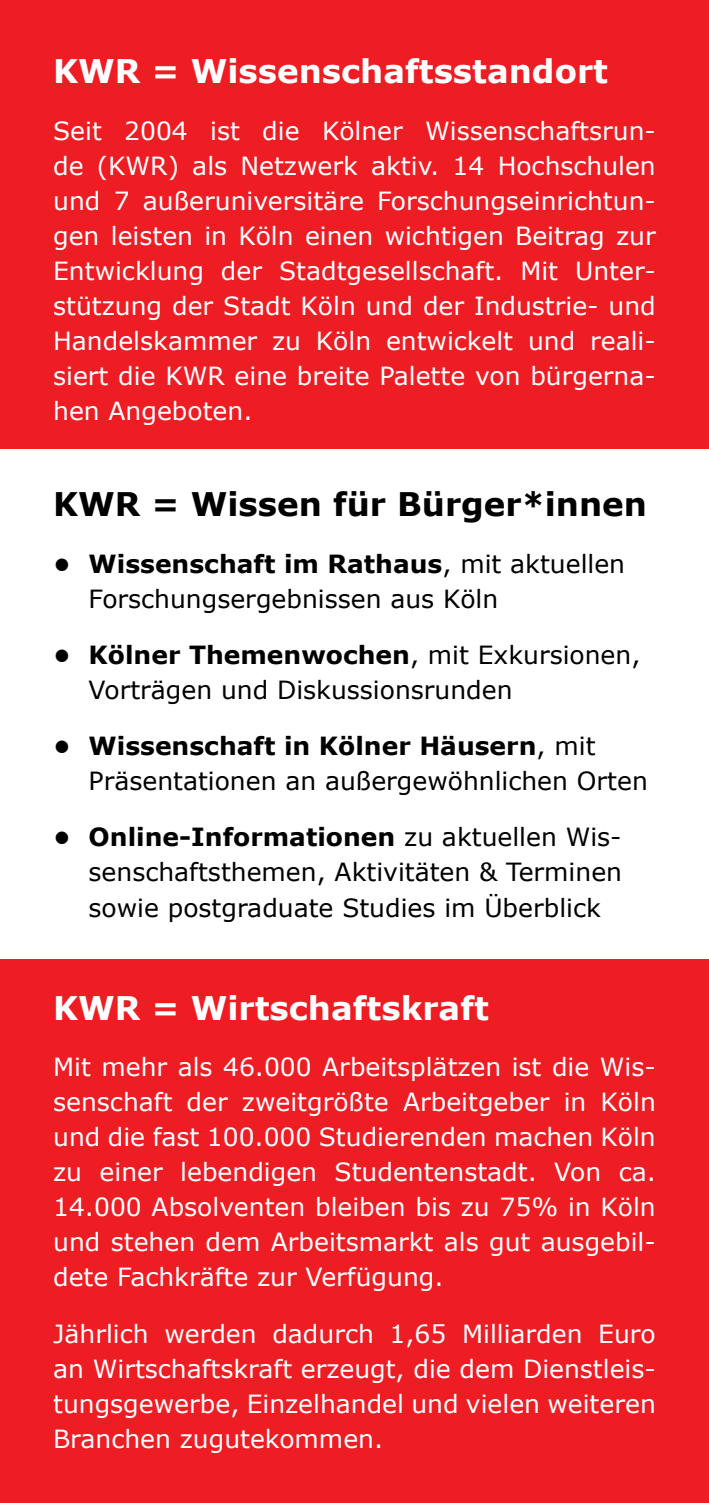
<style>
.page{position:relative;width:709px;height:1503px;background:#fff}
.page>*{position:absolute;margin:0;border:0;box-sizing:border-box;transform-origin:0 0}
.t1{font:700 32.5px "Verdana";color:#fff}
.t2{font:700 32.5px "Verdana";color:#000}
.t3{font:25px/35px "Verdana";color:#fff;text-align:justify}
.t4{font:25px/35px "Verdana";color:#000}
.s1{font-weight:700}
</style>
<div class="page">
<div style="left:0;top:959px;width:709px;height:543px;background:#ee1d23"></div>
<div style="left:0;top:0;width:709px;height:449px;background:#ee1d23"></div>
<h1 class="t1" style="left:53px;top:49px;width:556px">KWR = Wissenschaftsstandort</h1>
<p class="t3" style="left:53px;top:113px;width:604px">Seit 2004 ist die Kölner Wissenschaftsrun&shy;de (KWR) als Netzwerk aktiv. 14 Hochschulen und 7 außeruniversitäre Forschungseinrichtun&shy;gen leisten in Köln einen wichtigen Beitrag zur Entwicklung der Stadtgesellschaft. Mit Unter&shy;stützung der Stadt Köln und der Industrie- und Handelskammer zu Köln entwickelt und reali&shy;siert die KWR eine breite Palette von bürgerna&shy;hen Angeboten.</p>
<h1 class="t2" style="left:53px;top:481px;width:595px">KWR = Wissen für Bürger*innen</h1>
<p class="t4" style="left:89px;top:546px;width:538px;text-indent:-35px"><span class="s1">• Wissenschaft im Rathaus</span>, mit aktuellen<br>Forschungsergebnissen aus Köln</p>
<p class="t4" style="left:89px;top:637px;width:553px;text-indent:-35px"><span class="s1">• Kölner Themenwochen</span>, mit Exkursionen,<br>Vorträgen und Diskussionsrunden</p>
<p class="t4" style="left:89px;top:728px;width:560px;text-indent:-35px"><span class="s1">• Wissenschaft in Kölner Häusern</span>, mit<br>Präsentationen an außergewöhnlichen Orten</p>
<p class="t4" style="left:89px;top:819px;width:535px;text-align:justify;text-indent:-35px"><span class="s1">• Online-Informationen</span> zu aktuellen Wis&shy;senschaftsthemen, Aktivitäten &amp; Terminen sowie postgraduate Studies im Überblick</p>
<h1 class="t1" style="left:53px;top:985px;width:437px">KWR = Wirtschaftskraft</h1>
<p class="t3" style="left:53px;top:1049px;width:604px">Mit mehr als 46.000 Arbeitsplätzen ist die Wis&shy;senschaft der zweitgrößte Arbeitgeber in Köln und die fast 100.000 Studierenden machen Köln zu einer lebendigen Studentenstadt. Von ca.<br>14.000 Absolventen bleiben bis zu 75% in Köln und stehen dem Arbeitsmarkt als gut ausgebil&shy;dete Fachkräfte zur Verfügung.</p>
<p class="t3" style="left:53px;top:1315px;width:604px">Jährlich werden dadurch 1,65 Milliarden Euro an Wirtschaftskraft erzeugt, die dem Dienstleis&shy;tungsgewerbe, Einzelhandel und vielen weiteren Branchen zugutekommen.</p>
</div>
